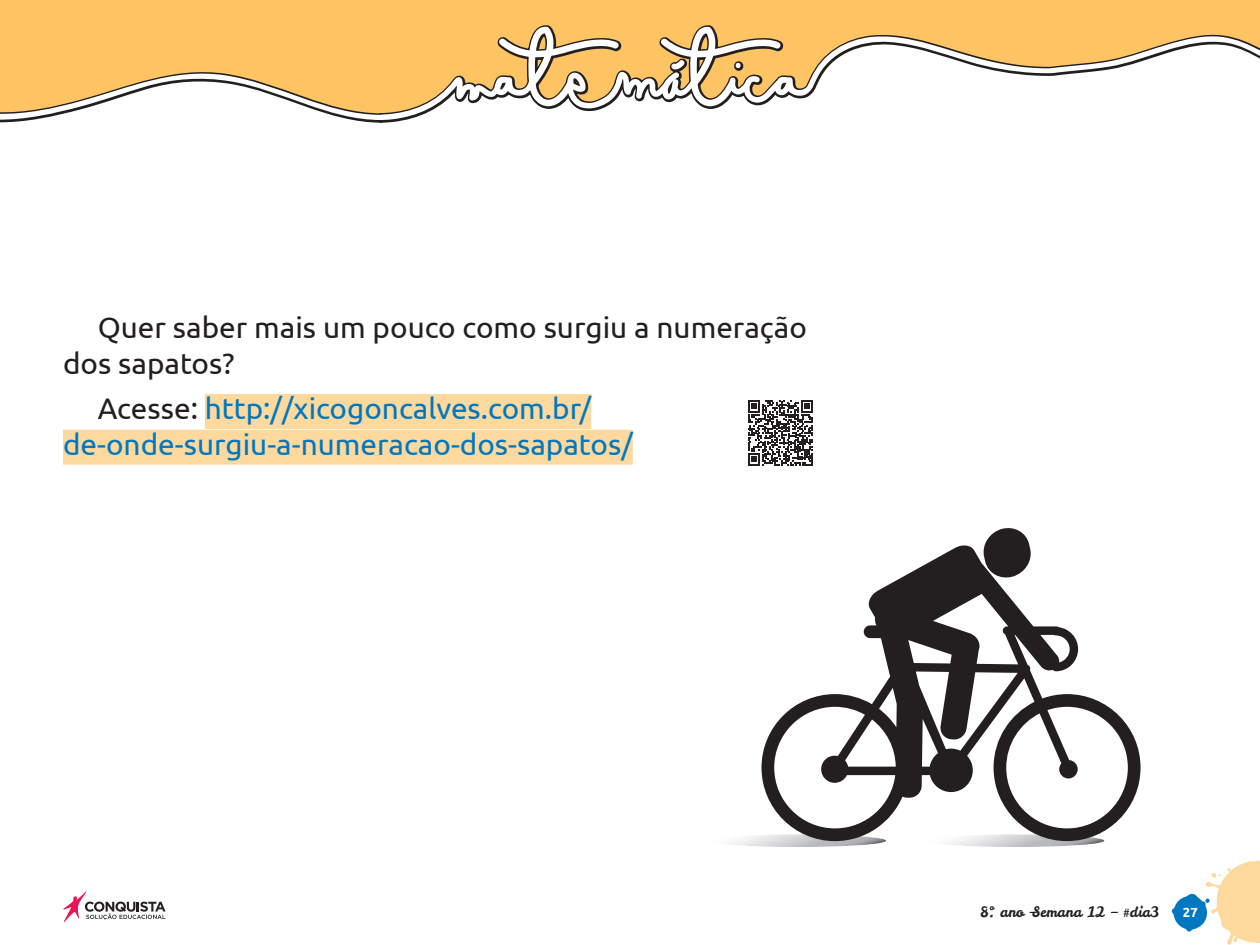
<style>
.page{position:relative;width:1260px;height:945px;background:#fff}
.page>*{position:absolute;margin:0;border:0;box-sizing:border-box;transform-origin:0 0}
.t1{font:29.75px/35.7px "Ubuntu";color:#0078c0;text-align:center}
.t2{font:29.75px/35.7px "Ubuntu";color:#231f20}
.t3{font:14.35px "Leckerli One";color:#231f20}
.t4{font:700 13.12px "Ubuntu";color:#fff}
.s1{color:#231f20}
</style>
<div class="page">
<svg style="left:1172px;top:861px;width:88px;height:84px"></svg>
<svg style="left:63px;top:891px;width:103px;height:31px"></svg>
<div style="left:0;top:0;width:1260px;height:22px;background:#fec463"></div>
<svg style="left:0;top:22px;width:1260px;height:101px"></svg>
<svg style="left:0;top:26px;width:1260px;height:94px;fill:#fec463"></svg>
<svg style="left:748px;top:400px;width:65px;height:65px"></svg>
<div style="left:205px;top:394px;width:386px;height:35px;background:#fed99e"></div>
<div style="left:63px;top:430px;width:570px;height:35px;background:#fed99e"></div>
<img style="left:731px;top:835px;width:155px;height:12px">
<img style="left:949px;top:841px;width:155px;height:6px">
<svg style="left:985px;top:528px;width:44px;height:16px"></svg>
<svg style="left:762px;top:544px;width:379px;height:297px"></svg>
<p class="t2" style="left:63px;top:309px;width:745px;text-indent:35px">Quer saber mais um pouco como surgiu a numeração dos sapatos?</p>
<p class="t1" style="left:63px;top:390px;width:571px"><span class="s1">Acesse:</span> http://xicogoncalves.com.br/ de-onde-surgiu-a-numeracao-dos-sapatos/</p>
<p class="t3" style="left:980px;top:903px;width:181px">8º. ano –Semana 12 – #dia3</p>
<p class="t4" style="left:1183px;top:905px;width:16px">27</p>
</div>
